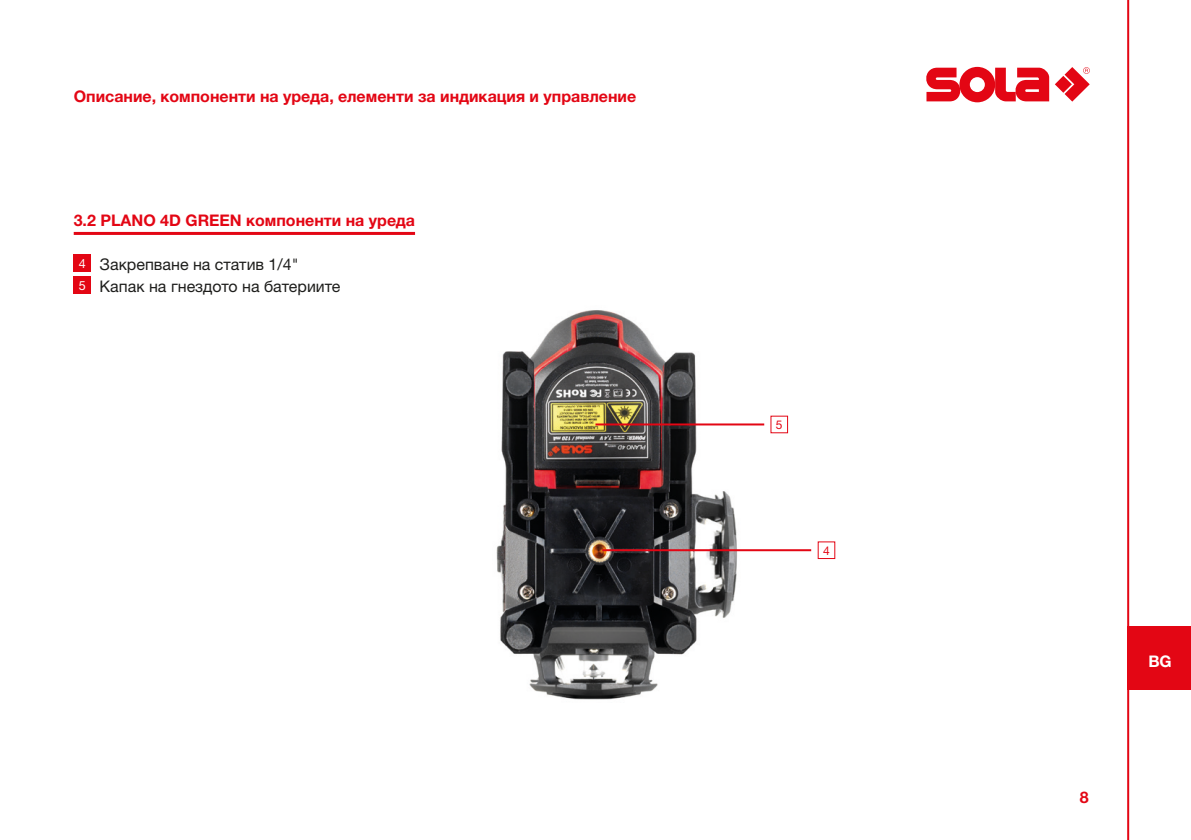
<style>
.page{position:relative;width:1191px;height:840px;background:#fff}
.page>*{position:absolute;margin:0;border:0;box-sizing:border-box;transform-origin:0 0}
._0_0_Headline_Absatz{font:700 16px "Helvetica Neue LTW1 G";color:#e30614}
.Fließtext{font:16px "Helvetica Neue LTW1 G";color:#1d1d1b}
.t1{font:700 16px "Helvetica Neue LTW1 G";color:#fff}
.t2{font:12.6px "Helvetica Neue LTW1 G";color:#fff}
.t3{font:12px "Helvetica Neue LTW1 G";color:#e30614}
</style>
<div class="page">
<svg style="left:926px;top:67px;width:163px;height:35px"></svg>
<hr style="left:1127px;top:0;width:2px;height:839px;background:#e30614">
<hr style="left:74px;top:232px;width:341px;height:3px;background:#e30614">
<div style="left:1127px;top:625px;width:64px;height:64px;background:#e30614"></div>
<div style="left:74px;top:254px;width:17px;height:17px;background:#e30614"></div>
<div style="left:74px;top:276px;width:17px;height:17px;background:#e30614"></div>
<img style="left:496px;top:310px;width:245px;height:390px">
<hr style="left:602px;top:549px;width:209px;height:2px;background:#e30614">
<hr style="left:595px;top:423px;width:169px;height:2px;background:#e30614">
<p class="_0_0_Headline_Absatz" style="left:74px;top:87px;width:564px">Описание, компоненти на уреда, елементи за индикация и управление</p>
<p class="_0_0_Headline_Absatz" style="left:74px;top:210px;width:343px">3.2 PLANO 4D GREEN компоненти на уреда</p>
<p class="t2" style="left:79px;top:255px;width:9px">4</p>
<p class="Fließtext" style="left:100px;top:254px;width:200px">Закрепване на статив 1/4"</p>
<p class="t2" style="left:79px;top:277px;width:9px">5</p>
<p class="Fließtext" style="left:100px;top:276px;width:242px">Капак на гнездото на батериите</p>
<p class="t3" style="left:776px;top:417px;width:8px">5</p>
<p class="t3" style="left:823px;top:542px;width:8px">4</p>
<p class="_0_0_Headline_Absatz" style="left:1079px;top:786px;width:10px">8</p>
<p class="t1" style="left:1148px;top:650px;width:25px">BG</p>
</div>
